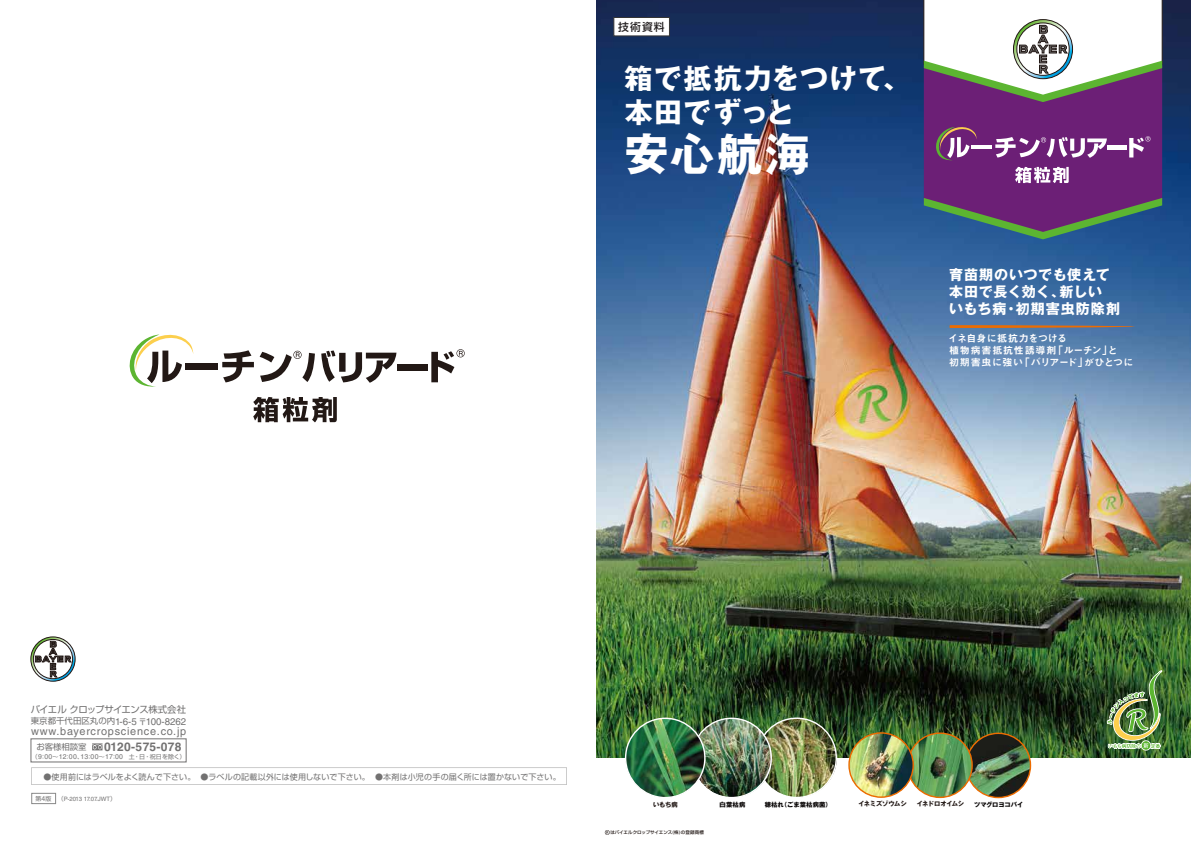
<style>
.page{position:relative;width:1191px;height:843px;background:#fff}
.page>*{position:absolute;margin:0;border:0;box-sizing:border-box;transform-origin:0 0}
.t1{font:700 44.4px "Gothic MB101 Pro";color:#fff}
.t2{font:700 28.3px "Gothic MB101 Pro";letter-spacing:.035em;color:#fff}
.t3{font:700 28px "Gothic MB101 Pro";letter-spacing:.05em;color:#fff}
.t4{font:700 14px/17px "Gothic MB101 Pro";letter-spacing:.05em;color:#fff}
.t5{font:700 12px "Helvetica LT Std";letter-spacing:.015em;color:#727171}
.t6{font:10.9px "Helvetica LT Std";letter-spacing:.07em;color:#727171}
.t7{font:500 10.8px "Shin Go Pro";color:#231f20}
.t8{font:10px/12px "Midashi Go Pro MB31";letter-spacing:.05em;color:#fff}
.t9{font:9.7px "Helvetica LT Std";color:#727171}
.t10{font:9.4px "Shin Go Pr 6 N";letter-spacing:-.055em;color:#727171}
.t11{font:8.4px "Shin Go Pr 6 N";color:#727171}
.t12{font:8px "Shin Go Pro";letter-spacing:.015em;color:#727171}
.t13{font:700 6.3px "Gothic MB101 Pro";letter-spacing:-.035em;color:#221815}
.t14{font:700 6.3px "Gothic MB101 Pro";letter-spacing:.005em;color:#040000}
.t15{font:700 6.3px "Gothic MB101 Pro";letter-spacing:-.03em;color:#040000}
.t16{font:6px "Shin Go Pr 6 N";letter-spacing:.015em;color:#727171}
.t17{font:6px "Helvetica LT Std";color:#727171}
.t18{font:500 4.5px "Shin Go Pro";letter-spacing:.005em;color:#221815}
.s1{font-family:"Shin Go Pr 6 N";font-size:8.4px}
.s2{font-family:"Helvetica LT Std";font-size:6.9px}
.s3{font-family:"Shin Go Pro"}
.s4{font-size:6.9px}
</style>
<div class="page">
<img style="left:596px;top:0;width:594px;height:758px">
<div style="left:613px;top:17px;width:56px;height:19px;background:#fff;border:1px solid #363636"></div>
<svg style="left:949px;top:325px;width:186px;height:3px"></svg>
<img style="left:1105px;top:671px;width:60px;height:85px">
<svg style="left:605px;top:830px;width:4px;height:4px"></svg>
<svg style="left:253px;top:397px;width:84px;height:25px"></svg>
<div style="left:185px;top:363px;width:32px;height:6px;background:#221815"></div>
<svg style="left:129px;top:334px;width:64px;height:53px"></svg>
<svg style="left:222px;top:350px;width:174px;height:32px"></svg>
<div style="left:397px;top:364px;width:30px;height:6px;background:#221815"></div>
<svg style="left:431px;top:349px;width:33px;height:33px"></svg>
<img style="left:966px;top:733px;width:64px;height:64px;border-radius:32px">
<div style="left:965px;top:732px;width:66px;height:66px;border:1px solid #ed6c00;border-radius:50%"></div>
<img style="left:907px;top:733px;width:65px;height:64px;border-radius:32px">
<div style="left:907px;top:732px;width:65px;height:65px;border:1px solid #ed6c00;border-radius:50%"></div>
<img style="left:849px;top:732px;width:64px;height:64px;border-radius:32px">
<div style="left:848px;top:732px;width:65px;height:65px;border:1px solid #ed6c00;border-radius:50%"></div>
<img style="left:757px;top:718px;width:79px;height:79px;border-radius:40px">
<img style="left:692px;top:718px;width:79px;height:79px;border-radius:40px">
<img style="left:625px;top:718px;width:79px;height:79px;border-radius:40px">
<div style="left:625px;top:717px;width:80px;height:81px;border:1px solid #fff;border-radius:50%"></div>
<div style="left:923px;top:102px;width:239px;height:96px;background:#6c1f76"></div>
<svg style="left:923px;top:198px;width:239px;height:41px"></svg>
<svg style="left:1015px;top:167px;width:53px;height:16px"></svg>
<hr style="left:971px;top:145px;width:21px;height:4px;background:#fff">
<svg style="left:995px;top:137px;width:111px;height:21px"></svg>
<hr style="left:1107px;top:146px;width:19px;height:4px;background:#fff">
<svg style="left:923px;top:0;width:239px;height:102px"></svg>
<svg style="left:1129px;top:136px;width:21px;height:21px"></svg>
<svg style="left:933px;top:125px;width:43px;height:36px"></svg>
<div style="left:31px;top:792px;width:25px;height:11px;border:1px solid #898989"></div>
<svg style="left:31px;top:767px;width:536px;height:17px"></svg>
<svg style="left:30px;top:636px;width:45px;height:45px"></svg>
<svg style="left:92px;top:743px;width:10px;height:7px"></svg>
<div style="left:31px;top:738px;width:155px;height:23px;border:1px solid #727171"></div>
<h3 class="t7" style="left:618px;top:18px;width:48px">技術資料</h3>
<h3 class="t3" style="left:624px;top:55px;width:288px">箱で抵抗力をつけて、</h3>
<h2 class="t2" style="left:625px;top:89px;width:170px">本田でずっと</h2>
<h1 class="t1" style="left:624px;top:117px;width:187px">安心航海</h1>
<h3 class="t4" style="left:949px;top:264px;width:173px">育苗期のいつでも使えて本田で長く効く、新しい<br>いもち病・初期害虫防除剤</h3>
<p class="t8" style="left:948px;top:330px;width:187px">イネ自身に抵抗力をつける<br>植物病害抵抗性誘導剤「ルーチン」と<br>初期害虫に強い「バリアード」がひとつに</p>
<p class="t10" style="left:31px;top:701px;width:157px">バイエルクロップサイエンス株式会社</p>
<h3 class="t6" style="left:31px;top:724px;width:157px">www.bayercropscience.co.jp</h3>
<p class="t9" style="left:31px;top:715px;width:157px"><span class="s1">東京都千代田区丸の内</span>1-6-5 <span class="s1">〒</span>100-8262</p>
<p class="t11" style="left:36px;top:739px;width:52px">お客様相談室</p>
<h3 class="t5" style="left:104px;top:739px;width:79px">0120-575-078</h3>
<p class="t16" style="left:32px;top:751px;width:155px">（<span class="s2">9</span>：<span class="s2">00</span>～<span class="s2">12</span>：<span class="s2">00</span>、<span class="s2">13</span>：<span class="s2">00</span>～<span class="s2">17</span>：<span class="s2">00</span> 土・日・祝日を除く）</p>
<p class="t12" style="left:43px;top:770px;width:519px">●使用前にはラベルをよく読んで下さい。　●ラベルの記載以外には使用しないで下さい。　●本剤は小児の手の届く所には置かないで下さい。</p>
<p class="t17" style="left:36px;top:795px;width:82px"><span class="s3">第</span><span class="s4">4</span><span class="s3">版 （</span>P-2013 17.07.JWT<span class="s3">）</span></p>
<p class="t13" style="left:653px;top:798px;width:26px">いもち病</p>
<p class="t14" style="left:719px;top:798px;width:27px">白葉枯病</p>
<p class="t14" style="left:764px;top:798px;width:69px">穂枯れ（ごま葉枯病菌）</p>
<p class="t13" style="left:858px;top:798px;width:50px">イネミズゾウムシ</p>
<p class="t13" style="left:916px;top:798px;width:49px">イネドロオイムシ</p>
<p class="t15" style="left:974px;top:798px;width:51px">ツマグロヨコバイ</p>
<p class="t18" style="left:610px;top:828px;width:95px">はバイエルクロップサイエンス(株)の登録商標</p>
</div>
